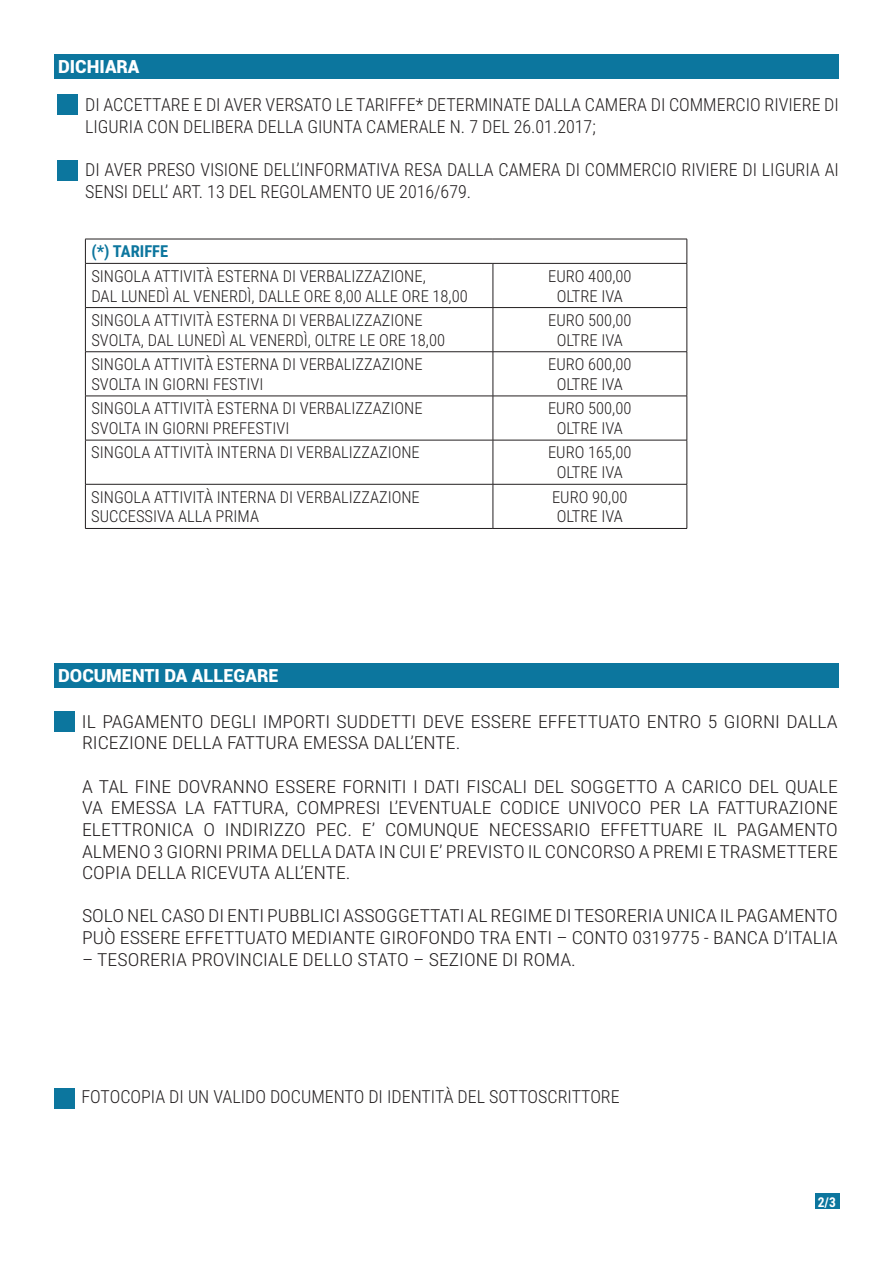
<style>
.page{position:relative;width:893px;height:1263px;background:#fff}
.page>*{position:absolute;margin:0;border:0;box-sizing:border-box;transform-origin:0 0}
.t1{font:300 18px "Roboto Condensed";color:#231f20;scale:1.1 1}
.t2{font:300 18px/21.6px "Roboto Condensed";color:#231f20}
.t3{font:900 18px "Roboto";color:#fff}
.t4{font:300 16.5px/19.8px "Roboto Condensed";color:#231f20}
.t5{font:700 16.5px "Roboto Condensed";color:#0c769e}
.t6{font:700 13.5px "Roboto Condensed";color:#fff}
</style>
<div class="page">
<div style="left:54px;top:54px;width:785px;height:25px;background:#0c769e"></div>
<div style="left:57px;top:94px;width:21px;height:21px;background:#0c769e"></div>
<div style="left:57px;top:160px;width:21px;height:21px;background:#0c769e"></div>
<div style="left:815px;top:1193px;width:25px;height:16px;background:#0c769e"></div>
<hr style="left:85px;top:239px;width:408px;height:1px;background:#231f20">
<svg style="left:85px;top:239px;width:1px;height:24px"></svg>
<hr style="left:493px;top:239px;width:194px;height:1px;background:#231f20">
<svg style="left:687px;top:239px;width:1px;height:24px"></svg>
<hr style="left:85px;top:263px;width:408px;height:1px;background:#231f20">
<hr style="left:85px;top:264px;width:1px;height:43px;background:#231f20">
<hr style="left:493px;top:263px;width:194px;height:1px;background:#231f20">
<hr style="left:493px;top:264px;width:1px;height:43px;background:#231f20">
<hr style="left:687px;top:264px;width:1px;height:43px;background:#231f20">
<hr style="left:85px;top:307px;width:408px;height:1px;background:#231f20">
<hr style="left:85px;top:308px;width:1px;height:44px;background:#231f20">
<hr style="left:493px;top:307px;width:194px;height:1px;background:#231f20">
<hr style="left:493px;top:308px;width:1px;height:44px;background:#231f20">
<hr style="left:687px;top:308px;width:1px;height:44px;background:#231f20">
<hr style="left:85px;top:351px;width:408px;height:1px;background:#231f20">
<hr style="left:85px;top:352px;width:1px;height:44px;background:#231f20">
<hr style="left:493px;top:351px;width:194px;height:1px;background:#231f20">
<hr style="left:493px;top:352px;width:1px;height:44px;background:#231f20">
<hr style="left:687px;top:352px;width:1px;height:44px;background:#231f20">
<hr style="left:85px;top:396px;width:408px;height:1px;background:#231f20">
<hr style="left:85px;top:396px;width:1px;height:44px;background:#231f20">
<hr style="left:493px;top:396px;width:194px;height:1px;background:#231f20">
<hr style="left:493px;top:396px;width:1px;height:44px;background:#231f20">
<hr style="left:687px;top:396px;width:1px;height:44px;background:#231f20">
<hr style="left:85px;top:440px;width:408px;height:1px;background:#231f20">
<hr style="left:85px;top:440px;width:1px;height:44px;background:#231f20">
<hr style="left:493px;top:440px;width:194px;height:1px;background:#231f20">
<hr style="left:493px;top:440px;width:1px;height:44px;background:#231f20">
<hr style="left:687px;top:440px;width:1px;height:44px;background:#231f20">
<hr style="left:85px;top:484px;width:408px;height:1px;background:#231f20">
<hr style="left:85px;top:484px;width:1px;height:44px;background:#231f20">
<hr style="left:493px;top:484px;width:194px;height:1px;background:#231f20">
<hr style="left:493px;top:484px;width:1px;height:44px;background:#231f20">
<hr style="left:687px;top:484px;width:1px;height:44px;background:#231f20">
<hr style="left:85px;top:528px;width:408px;height:1px;background:#231f20">
<hr style="left:493px;top:528px;width:194px;height:1px;background:#231f20">
<div style="left:54px;top:663px;width:785px;height:25px;background:#0c769e"></div>
<div style="left:54px;top:711px;width:21px;height:21px;background:#0c769e"></div>
<div style="left:54px;top:1087px;width:21px;height:21px;background:#0c769e"></div>
<p class="t3" style="left:58px;top:54px;width:83px">DICHIARA</p>
<p class="t2" style="left:85px;top:93px;width:39px">DI ACCETT</p>
<p class="t2" style="left:161px;top:93px;width:531px">ARE E DI AVER VERSATO LE TARIFFE* DETERM INATE DALLA CAMERA DI COMME</p>
<p class="t2" style="left:726px;top:93px;width:115px">RCIO RIVIERE DI</p>
<p class="t2" style="left:85px;top:115px;width:73px">LIGURIA CON</p>
<p class="t2" style="left:183px;top:115px;width:414px">DELIBERA DELLA GIUNTA CAMERALE N . 7 DEL 26.01.2017;</p>
<p class="t2" style="left:85px;top:158px;width:154px">DI AVER PRESO VISIONE</p>
<p class="t2" style="left:85px;top:158px;width:755px;text-indent:178px">DELL’IN FORMATIVA RESA DALLA CAMERA DI COMMERCIO RIVIERE DI LIGURIA AI<br>SENSI DELL’ ART. 13 DEL REGOLAMENTO</p>
<p class="t2" style="left:376px;top:180px;width:97px">UE 2016/679.</p>
<p class="t5" style="left:91px;top:240px;width:78px">(*) TARIFFE</p>
<p class="t4" style="left:91px;top:265px;width:336px">SINGO LA ATTIVITÀ ESTERNA DI VERBALIZZAZIONE,<br>DAL LUNEDÌ AL VENE</p>
<p class="t4" style="left:229px;top:285px;width:240px">RDÌ, DALLE ORE 8,00 ALLE ORE 18,00</p>
<p class="t4" style="left:91px;top:310px;width:313px">SINGO LA ATTIVITÀ ESTERNA DI VERBALIZZAZIONE<br>SVO LTA, DAL LUNE DÌ AL VENE</p>
<p class="t4" style="left:285px;top:329px;width:161px">RDÌ, OLTRE LE ORE 18,00</p>
<p class="t4" style="left:548px;top:265px;width:85px;text-align:center">EURO 400,00<br>OLTRE IVA</p>
<p class="t4" style="left:548px;top:310px;width:85px;text-align:center">EURO 500,00<br>OLTRE IVA</p>
<p class="t4" style="left:91px;top:354px;width:313px">SINGO LA ATTIVITÀ ESTERNA DI VERBALIZZAZIONE<br>SVOLTA IN GIORNI FESTIVI</p>
<p class="t4" style="left:548px;top:354px;width:85px;text-align:center">EURO 600,00<br>OLTRE IVA</p>
<p class="t4" style="left:91px;top:398px;width:313px">SINGO LA ATTIVITÀ ESTERNA DI VERBALIZZAZIONE<br>SVOLTA IN GIORN I PREFESTIVI</p>
<p class="t4" style="left:548px;top:398px;width:85px;text-align:center">EURO 500,00<br>OLTRE IVA</p>
<p class="t4" style="left:91px;top:442px;width:311px">SINGOLA ATTIVITÀ INTERNA DI VERBALIZZAZIONE</p>
<p class="t4" style="left:548px;top:442px;width:85px;text-align:center">EURO 165,00<br>OLTRE IVA</p>
<p class="t4" style="left:91px;top:486px;width:311px">SINGOLA ATTIVITÀ INTERNA DI VERBALIZZAZIONE<br>SUCCESSIVA ALLA PRIMA</p>
<p class="t4" style="left:552px;top:486px;width:77px">EURO 90,00<br>OLTRE IVA</p>
<p class="t3" style="left:58px;top:663px;width:222px">DOCUMENTI DA ALLEGARE</p>
<p class="t1" style="left:82px;top:709px;width:69px">I L PAGAMENTO</p>
<p class="t1" style="left:210px;top:709px;width:214px">DEGLI IMPORTI SUDDETTI DEVE</p>
<p class="t1" style="left:471px;top:709px;width:297px">ESSERE EFFETTUATO ENTRO 5 GI ORNI DALLA</p>
<p class="t1" style="left:82px;top:730px;width:111px">RICEZIONE DELLA</p>
<p class="t1" style="left:227px;top:730px;width:46px">FATTURA</p>
<p class="t1" style="left:303px;top:730px;width:42px">EMESSA</p>
<p class="t1" style="left:373px;top:730px;width:10px">DALL</p>
<p class="t1" style="left:410px;top:730px;width:47px">’ENTE.</p>
<p class="t1" style="left:82px;top:774px;width:391px">A TAL FI NE DOVRANNO ESSERE FORNITI I DATI FISCALI</p>
<p class="t1" style="left:534px;top:774px;width:278px">DEL SOGGETTO A CARI CO DEL QUALE</p>
<p class="t1" style="left:82px;top:795px;width:68px">VA EMESSA</p>
<p class="t1" style="left:185px;top:795px;width:72px">LA FATTURA</p>
<p class="t1" style="left:285px;top:795px;width:438px">, COMPRESI L’EVENTUALE CODI CE UNIVOCO PER LA FATTURAZI</p>
<p class="t1" style="left:804px;top:795px;width:32px">ONE</p>
<p class="t1" style="left:82px;top:817px;width:154px">ELETTRONI CA O I NDIRIZZ</p>
<p class="t1" style="left:294px;top:817px;width:226px">O PEC. E’ COMUNQUE NECESSARI</p>
<p class="t1" style="left:579px;top:817px;width:85px">O EFFETTUAR</p>
<p class="t1" style="left:693px;top:817px;width:133px">E IL PAGAMENTO</p>
<p class="t1" style="left:82px;top:838px;width:210px">ALMENO 3 GIORNI PRIMA DELLA</p>
<p class="t1" style="left:335px;top:838px;width:459px">DATA I N CUI E’ PREVISTO IL CONCORSO A PREMI E TRASMETTERE</p>
<p class="t1" style="left:82px;top:860px;width:30px">COPIA</p>
<p class="t1" style="left:136px;top:860px;width:29px">DELLA</p>
<p class="t1" style="left:191px;top:860px;width:147px">RI CEVUTA ALL’ENTE.</p>
<p class="t1" style="left:82px;top:903px;width:277px">SOLO NEL CASO DI ENTI PUBBLICI ASSOGGETT</p>
<p class="t1" style="left:440px;top:903px;width:320px">ATI AL REG IME DI TESORERIA UN ICA IL PAGAMENTO</p>
<p class="t1" style="left:82px;top:925px;width:248px">PUÒ ESSERE EFFETTUATO MEDIANTE</p>
<p class="t1" style="left:380px;top:925px;width:196px">GIROFON DO TRA ENTI – CONTO</p>
<p class="t1" style="left:632px;top:925px;width:188px">0319775 - BANCA D’ITALIA</p>
<p class="t1" style="left:82px;top:946px;width:358px">– TESORERIA PROVINCIALE DELLO STATO – SEZIONE</p>
<p class="t1" style="left:502px;top:946px;width:30px">DI ROM</p>
<p class="t1" style="left:560px;top:946px;width:16px">A.</p>
<p class="t2" style="left:81px;top:1085px;width:11px">FOTOCO</p>
<p class="t2" style="left:141px;top:1085px;width:182px">PIA DI UN VALIDO DOCUMENTO</p>
<p class="t2" style="left:368px;top:1085px;width:141px">DI IDENTITÀ DEL SOTTO</p>
<p class="t2" style="left:538px;top:1085px;width:81px">SCRITTORE</p>
<p class="t6" style="left:818px;top:1192px;width:20px">2/3</p>
</div>
